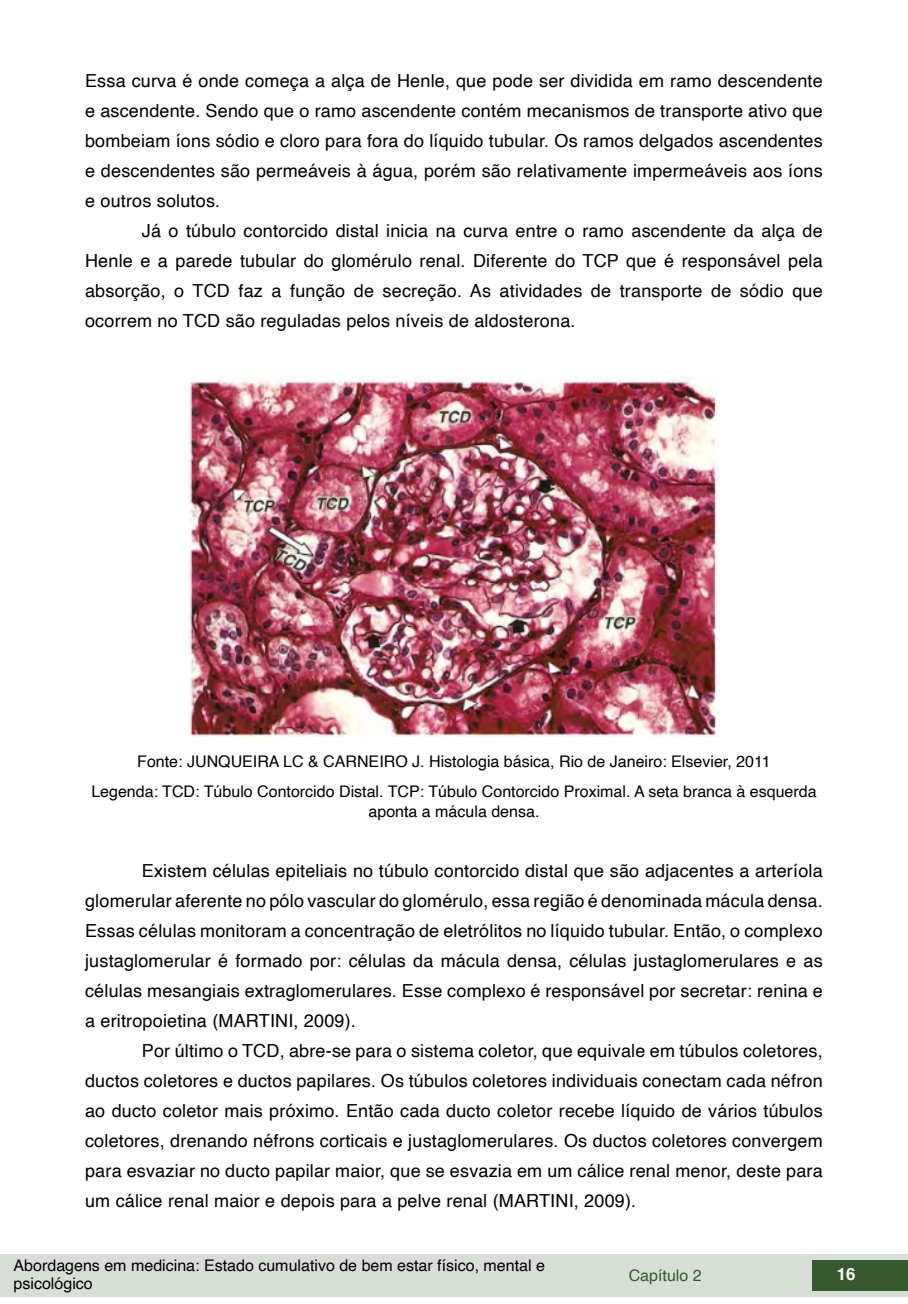
<style>
.page{position:relative;width:908px;height:1304px;background:#fff}
.page>*{position:absolute;margin:0;border:0;box-sizing:border-box;transform-origin:0 0}
.t1{font:18px/30px "Helvetica";letter-spacing:.01em;color:#000;text-align:justify}
.t2{font:700 16.8px "Helvetica";color:#fff}
.t3{font:16px/18.2px "Helvetica";color:#000}
.t4{font:16px "Helvetica";color:#36592e}
</style>
<div class="page">
<div style="left:0;top:1254px;width:906px;height:43px;background:#d7ded5"></div>
<div style="left:812px;top:1261px;width:95px;height:30px;background:#36592e"></div>
<img style="left:188px;top:377px;width:531px;height:359px">
<p class="t1" style="left:85px;top:66px;width:738px">Essa curva é onde começa a alça de Henle, que pode ser dividida em ramo descendente e ascendente. Sendo que o ramo ascendente contém mecanismos de transporte ativo que bombeiam íons sódio e cloro para fora do líquido tubular. Os ramos delgados ascendentes e descendentes são permeáveis à água, porém são relativamente impermeáveis aos íons e outros solutos.</p>
<p class="t1" style="left:85px;top:216px;width:738px;text-indent:57px">Já o túbulo contorcido distal inicia na curva entre o ramo ascendente da alça de Henle e a parede tubular do glomérulo renal. Diferente do TCP que é responsável pela absorção, o TCD faz a função de secreção. As atividades de transporte de sódio que ocorrem no TCD são reguladas pelos níveis de aldosterona.</p>
<p class="t3" style="left:91px;top:746px;width:726px;line-height:30.6px;text-align:center">Fonte: JUNQUEIRA LC &amp; CARNEIRO J. Histologia básica, Rio de Janeiro: Elsevier, 2011<br>Legenda: TCD: Túbulo Contorcido Distal. TCP: Túbulo Contorcido Proximal. A seta branca à esquerda</p>
<p class="t3" style="left:368px;top:802px;width:172px">aponta a mácula densa.</p>
<p class="t1" style="left:85px;top:856px;width:738px;text-indent:57px">Existem células epiteliais no túbulo contorcido distal que são adjacentes a arteríola glomerular aferente no pólo vascular do glomérulo, essa região é denominada mácula densa.<br>Essas células monitoram a concentração de eletrólitos no líquido tubular. Então, o complexo justaglomerular é formado por: células da mácula densa, células justaglomerulares e as células mesangiais extraglomerulares. Esse complexo é responsável por secretar: renina e a eritropoietina (MARTINI, 2009).</p>
<p class="t1" style="left:85px;top:1036px;width:738px;text-indent:57px">Por último o TCD, abre-se para o sistema coletor, que equivale em túbulos coletores, ductos coletores e ductos papilares. Os túbulos coletores individuais conectam cada néfron ao ducto coletor mais próximo. Então cada ducto coletor recebe líquido de vários túbulos coletores, drenando néfrons corticais e justaglomerulares. Os ductos coletores convergem para esvaziar no ducto papilar maior, que se esvazia em um cálice renal menor, deste para um cálice renal maior e depois para a pelve renal (MARTINI, 2009).</p>
<p class="t3" style="left:14px;top:1257px;width:532px">Abordagens em medicina: Estado cumulativo de bem estar físico, mental e psicológico</p>
<p class="t4" style="left:628px;top:1263px;width:74px">Capítulo 2</p>
<p class="t2" style="left:836px;top:1261px;width:20px">16</p>
</div>
